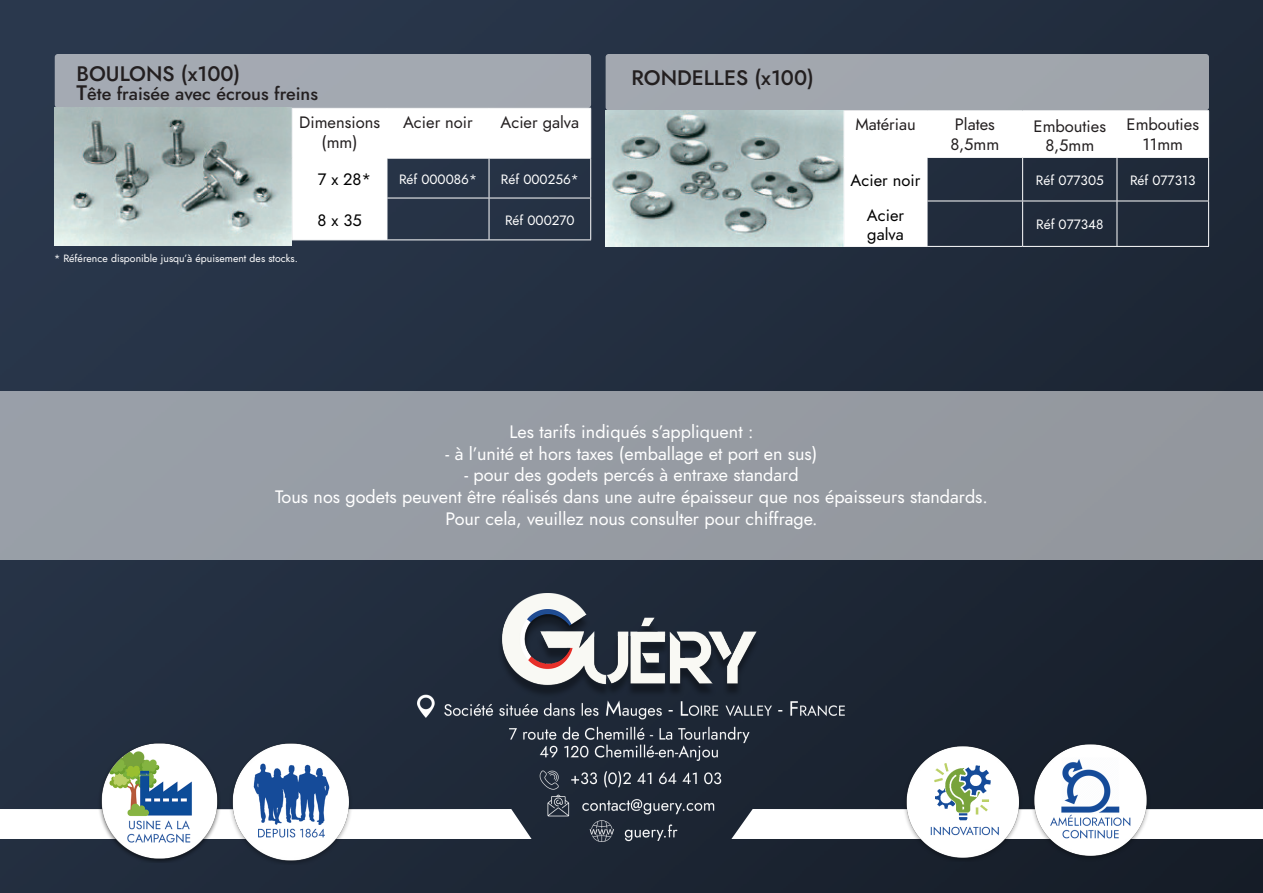
<style>
.page{position:relative;width:1263px;height:893px;background:#fff}
.page>*{position:absolute;margin:0;border:0;box-sizing:border-box;transform-origin:0 0}
.t1{font:500 21px "Jost";color:#231f20}
.t2{font:18px "Jost";color:#fff}
.t3{font:500 18px "Jost";color:#231f20}
.t4{font:16.5px/19.8px "Jost";color:#231f20;text-align:center}
.t5{font:16.5px/19.8px "Jost";color:#000001}
.t6{font:13.5px "Jost";color:#fff}
.t7{font:10.5px "Jost";color:#fff}
.s1{font-size:21px}
</style>
<div class="page">
<img style="left:0;top:0;width:1263px;height:893px">
<div style="left:55px;top:54px;width:536px;height:54px;background:#a3a9b2;border-radius:3px"></div>
<div style="left:606px;top:54px;width:603px;height:56px;background:#a1a6ae;border-radius:3px"></div>
<img style="left:54px;top:108px;width:238px;height:138px">
<img style="left:606px;top:110px;width:237px;height:136px">
<svg style="left:293px;top:109px;width:297px;height:130px"></svg>
<hr style="left:292px;top:108px;width:95px;height:1px;background:#fff">
<hr style="left:292px;top:109px;width:1px;height:49px;background:#fff">
<hr style="left:387px;top:108px;width:102px;height:1px;background:#fff">
<hr style="left:387px;top:109px;width:1px;height:49px;background:#fff">
<hr style="left:489px;top:108px;width:102px;height:1px;background:#fff">
<hr style="left:489px;top:109px;width:1px;height:49px;background:#fff">
<hr style="left:590px;top:109px;width:1px;height:49px;background:#fff">
<hr style="left:292px;top:158px;width:95px;height:1px;background:#fff">
<hr style="left:292px;top:159px;width:1px;height:39px;background:#fff">
<hr style="left:387px;top:158px;width:102px;height:1px;background:#fff">
<hr style="left:387px;top:159px;width:1px;height:39px;background:#fff">
<hr style="left:489px;top:158px;width:102px;height:1px;background:#fff">
<hr style="left:489px;top:159px;width:1px;height:39px;background:#fff">
<hr style="left:590px;top:159px;width:1px;height:39px;background:#fff">
<hr style="left:292px;top:198px;width:95px;height:1px;background:#fff">
<hr style="left:292px;top:198px;width:1px;height:41px;background:#fff">
<hr style="left:387px;top:198px;width:102px;height:1px;background:#fff">
<hr style="left:387px;top:198px;width:1px;height:41px;background:#fff">
<hr style="left:489px;top:198px;width:102px;height:1px;background:#fff">
<hr style="left:489px;top:198px;width:1px;height:41px;background:#fff">
<hr style="left:590px;top:198px;width:1px;height:41px;background:#fff">
<hr style="left:292px;top:239px;width:95px;height:1px;background:#fff">
<hr style="left:387px;top:239px;width:102px;height:1px;background:#fff">
<hr style="left:489px;top:239px;width:102px;height:1px;background:#fff">
<svg style="left:845px;top:111px;width:363px;height:135px"></svg>
<hr style="left:844px;top:110px;width:83px;height:1px;background:#fff">
<hr style="left:844px;top:111px;width:1px;height:46px;background:#fff">
<hr style="left:927px;top:110px;width:96px;height:1px;background:#fff">
<hr style="left:927px;top:111px;width:1px;height:46px;background:#fff">
<hr style="left:1023px;top:110px;width:94px;height:1px;background:#fff">
<hr style="left:1022px;top:111px;width:1px;height:46px;background:#fff">
<hr style="left:1117px;top:110px;width:92px;height:1px;background:#fff">
<hr style="left:1116px;top:111px;width:1px;height:46px;background:#fff">
<hr style="left:1208px;top:111px;width:1px;height:46px;background:#fff">
<hr style="left:844px;top:157px;width:83px;height:1px;background:#fff">
<hr style="left:844px;top:158px;width:1px;height:43px;background:#fff">
<hr style="left:927px;top:157px;width:96px;height:1px;background:#fff">
<hr style="left:927px;top:158px;width:1px;height:43px;background:#fff">
<hr style="left:1023px;top:157px;width:94px;height:1px;background:#fff">
<hr style="left:1022px;top:158px;width:1px;height:43px;background:#fff">
<hr style="left:1117px;top:157px;width:92px;height:1px;background:#fff">
<hr style="left:1116px;top:158px;width:1px;height:43px;background:#fff">
<hr style="left:1208px;top:158px;width:1px;height:43px;background:#fff">
<hr style="left:844px;top:201px;width:83px;height:1px;background:#fff">
<hr style="left:844px;top:201px;width:1px;height:45px;background:#fff">
<hr style="left:927px;top:201px;width:96px;height:1px;background:#fff">
<hr style="left:927px;top:201px;width:1px;height:45px;background:#fff">
<hr style="left:1023px;top:201px;width:94px;height:1px;background:#fff">
<hr style="left:1022px;top:201px;width:1px;height:45px;background:#fff">
<hr style="left:1117px;top:201px;width:92px;height:1px;background:#fff">
<hr style="left:1116px;top:201px;width:1px;height:45px;background:#fff">
<hr style="left:1208px;top:201px;width:1px;height:45px;background:#fff">
<hr style="left:844px;top:246px;width:83px;height:1px;background:#fff">
<hr style="left:927px;top:246px;width:96px;height:1px;background:#fff">
<hr style="left:1023px;top:246px;width:94px;height:1px;background:#fff">
<hr style="left:1117px;top:246px;width:92px;height:1px;background:#fff">
<svg style="left:0;top:809px;width:417px;height:30px"></svg>
<svg style="left:845px;top:809px;width:418px;height:30px"></svg>
<div style="left:0;top:391px;width:1263px;height:169px;background:#969ba3"></div>
<img style="left:417px;top:594px;width:428px;height:247px">
<img style="left:97px;top:740px;width:123px;height:123px">
<img style="left:229px;top:740px;width:124px;height:124px">
<img style="left:1031px;top:743px;width:119px;height:119px">
<img style="left:903px;top:744px;width:119px;height:118px">
<p class="t1" style="left:77px;top:59px;width:165px">BOULONS (x100)</p>
<p class="t3" style="left:77px;top:82px;width:243px"><span class="s1">T</span>ête fraisée avec écrous freins</p>
<p class="t4" style="left:299px;top:112px;width:82px">Dimensions (mm)</p>
<p class="t4" style="left:403px;top:112px;width:71px">Acier noir</p>
<p class="t4" style="left:500px;top:112px;width:80px">Acier galva</p>
<p class="t5" style="left:318px;top:169px;width:55px">7 x 28*</p>
<p class="t6" style="left:399px;top:170px;width:79px">Réf 000086*</p>
<p class="t6" style="left:501px;top:170px;width:79px">Réf 000256*</p>
<p class="t5" style="left:318px;top:210px;width:46px">8 x 35</p>
<p class="t6" style="left:505px;top:211px;width:71px">Réf 000270</p>
<p class="t7" style="left:54px;top:252px;width:245px">* Référence disponible jusqu’à épuisement des stocks.</p>
<p class="t1" style="left:631px;top:63px;width:184px">RONDELLES (x100)</p>
<p class="t4" style="left:855px;top:115px;width:62px">Matériau</p>
<p class="t4" style="left:950px;top:115px;width:50px;text-align:left">Plates<br>8,5mm</p>
<p class="t4" style="left:1033px;top:116px;width:74px">Embouties<br>8,5mm</p>
<p class="t4" style="left:1126px;top:115px;width:74px">Embouties<br>11mm</p>
<p class="t5" style="left:851px;top:170px;width:71px">Acier noir</p>
<p class="t6" style="left:1036px;top:171px;width:69px">Réf 077305</p>
<p class="t6" style="left:1130px;top:171px;width:67px">Réf 077313</p>
<p class="t5" style="left:867px;top:205px;width:39px">Acier galva</p>
<p class="t6" style="left:1036px;top:215px;width:69px">Réf 077348</p>
<p class="t2" style="left:509px;top:420px;width:245px">Les tarifs indiqués s’appliquent :</p>
<p class="t2" style="left:445px;top:441px;width:373px">- à l’unité et hors taxes (emballage et port en sus)</p>
<p class="t2" style="left:464px;top:463px;width:336px">- pour des godets percés à entraxe standard</p>
<p class="t2" style="left:275px;top:484px;width:714px">Tous nos godets peuvent être réalisés dans une autre épaisseur que nos épaisseurs standards.</p>
<p class="t2" style="left:445px;top:506px;width:374px">Pour cela, veuillez nous consulter pour chiffrage.</p>
</div>
